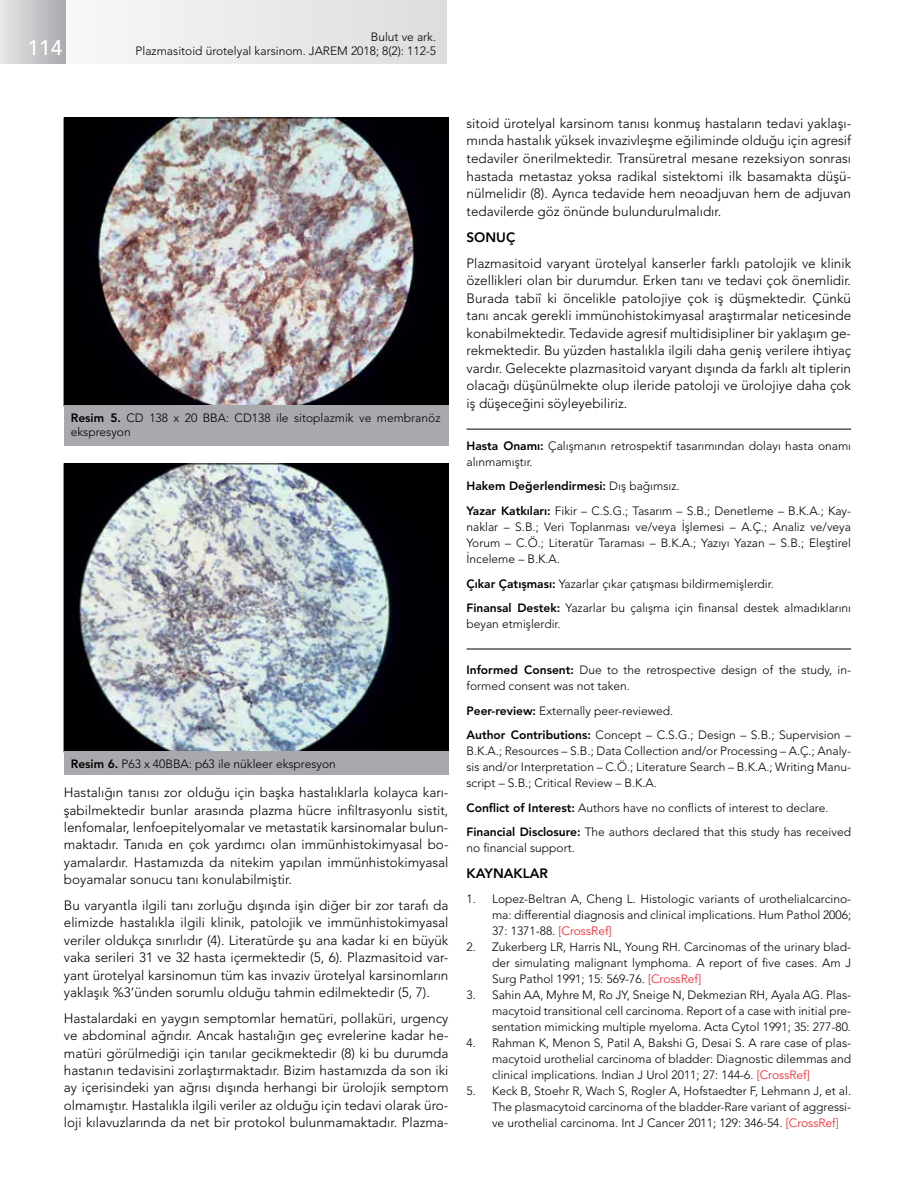
<style>
.page{position:relative;width:915px;height:1191px;background:#fff}
.page>*{position:absolute;margin:0;border:0;box-sizing:border-box;transform-origin:0 0}
.t1{font:500 21px "Avenir LT Std";color:#fff}
.t2{font:300 13.5px/17.4px "Avenir LT Std";color:#000;text-align:justify}
.t3{font:800 13.5px "Avenir LT Std";color:#000}
.t4{font:300 12px/16px "Avenir LT Std";color:#000}
.s1{font-weight:800}
.s2{color:#ed1d24}
</style>
<div class="page">
<hr style="left:466px;top:429px;width:384px;height:1px;background:#000">
<hr style="left:466px;top:648px;width:384px;height:1px;background:#000">
<img style="left:66px;top:465px;width:380px;height:285px">
<div style="left:64px;top:463px;width:384px;height:289px;border:1px solid #000"></div>
<div style="left:64px;top:751px;width:384px;height:23px;background:#a7a9ac"></div>
<img style="left:66px;top:120px;width:380px;height:284px">
<div style="left:64px;top:118px;width:384px;height:288px;border:1px solid #000"></div>
<div style="left:64px;top:405px;width:384px;height:40px;background:#a7a9ac"></div>
<div style="left:3px;top:0;width:443px;height:64px;background:linear-gradient(to bottom,#e9eaeb,#e9eaeb)"></div>
<div style="left:0;top:0;width:65px;height:64px;background:linear-gradient(to right,#e7e8e9,#a9abae)"></div>
<h1 class="t1" style="left:27px;top:35px;width:37px">114</h1>
<p class="t4" style="left:136px;top:29px;width:302px;line-height:14.4px;text-align:right">Bulut ve ark.<br>Plazmasitoid ürotelyal karsinom. JAREM 2018; 8(2): 112-5</p>
<p class="t4" style="left:71px;top:411px;width:371px;line-height:13.5px"><span class="s1">Resim 5.</span> CD 138 x 20 BBA: CD138 ile sitoplazmik ve membranöz ekspresyon</p>
<p class="t4" style="left:71px;top:756px;width:266px"><span class="s1">Resim 6.</span> P63 x 40BBA: p63 ile nükleer ekspresyon</p>
<p class="t2" style="left:64px;top:783px;width:386px">Hastalığın tanısı zor olduğu için başka hastalıklarla kolayca karı&shy;şabilmektedir bunlar arasında plazma hücre infiltrasyonlu sistit, lenfomalar, lenfoepitelyomalar ve metastatik karsinomalar bulun&shy;maktadır. Tanıda en çok yardımcı olan immünhistokimyasal bo&shy;yamalardır. Hastamızda da nitekim yapılan immünhistokimyasal boyamalar sonucu tanı konulabilmiştir.</p>
<p class="t2" style="left:64px;top:896px;width:386px">Bu varyantla ilgili tanı zorluğu dışında işin diğer bir zor tarafı da elimizde hastalıkla ilgili klinik, patolojik ve immünhistokimyasal veriler oldukça sınırlıdır (4). Literatürde şu ana kadar ki en büyük vaka serileri 31 ve 32 hasta içermektedir (5, 6). Plazmasitoid var&shy;yant ürotelyal karsinomun tüm kas invaziv ürotelyal karsinomların yaklaşık %3’ünden sorumlu olduğu tahmin edilmektedir (5, 7).</p>
<p class="t2" style="left:64px;top:1009px;width:386px">Hastalardaki en yaygın semptomlar hematüri, pollaküri, urgency ve abdominal ağrıdır. Ancak hastalığın geç evrelerine kadar he&shy;matüri görülmediği için tanılar gecikmektedir (8) ki bu durumda hastanın tedavisini zorlaştırmaktadır. Bizim hastamızda da son iki ay içerisindeki yan ağrısı dışında herhangi bir ürolojik semptom olmamıştır. Hastalıkla ilgili veriler az olduğu için tedavi olarak üro&shy;loji kılavuzlarında da net bir protokol bulunmamaktadır. Plazma-</p>
<p class="t2" style="left:466px;top:114px;width:386px">sitoid ürotelyal karsinom tanısı konmuş hastaların tedavi yaklaşı&shy;mında hastalık yüksek invazivleşme eğiliminde olduğu için agresif tedaviler önerilmektedir. Transüretral mesane rezeksiyon sonrası hastada metastaz yoksa radikal sistektomi ilk basamakta düşü&shy;nülmelidir (8). Ayrıca tedavide hem neoadjuvan hem de adjuvan tedavilerde göz önünde bulundurulmalıdır.</p>
<p class="t3" style="left:466px;top:229px;width:50px">SONUÇ</p>
<p class="t2" style="left:466px;top:254px;width:386px">Plazmasitoid varyant ürotelyal kanserler farklı patolojik ve klinik özellikleri olan bir durumdur. Erken tanı ve tedavi çok önemlidir.<br>Burada tabiî ki öncelikle patolojiye çok iş düşmektedir. Çünkü tanı ancak gerekli immünohistokimyasal araştırmalar neticesinde konabilmektedir. Tedavide agresif multidisipliner bir yaklaşım ge&shy;rekmektedir. Bu yüzden hastalıkla ilgili daha geniş verilere ihtiyaç vardır. Gelecekte plazmasitoid varyant dışında da farklı alt tiplerin olacağı düşünülmekte olup ileride patoloji ve ürolojiye daha çok iş düşeceğini söyleyebiliriz.</p>
<p class="t4" style="left:466px;top:437px;width:386px"><span class="s1">Hasta Onamı:</span> Çalışmanın retrospektif tasarımından dolayı hasta onamı alınmamıştır.</p>
<p class="t4" style="left:466px;top:474px;width:386px;line-height:24.6px"><span class="s1">Hakem Değerlendirmesi:</span> Dış bağımsız.<br><span class="s1">Yazar Katkıları:</span> Fikir – C.S.G.; Tasarım – S.B.; Denetleme – B.K.A.; Kay-</p>
<p class="t4" style="left:466px;top:519px;width:386px;text-align:justify">naklar – S.B.; Veri Toplanması ve/veya İşlemesi – A.Ç.; Analiz ve/veya Yorum – C.Ö.; Literatür Taraması – B.K.A.; Yazıyı Yazan – S.B.; Eleştirel İnceleme – B.K.A.</p>
<p class="t4" style="left:466px;top:571px;width:386px;line-height:24.6px"><span class="s1">Çıkar Çatışması:</span> Yazarlar çıkar çatışması bildirmemişlerdir.<br><span class="s1">Finansal Destek:</span> Yazarlar bu çalışma için finansal destek almadıklarını</p>
<p class="t4" style="left:466px;top:616px;width:96px">beyan etmişlerdir.</p>
<p class="t4" style="left:466px;top:662px;width:386px"><span class="s1">Informed Consent:</span> Due to the retrospective design of the study, in&shy;formed consent was not taken.</p>
<p class="t4" style="left:466px;top:698px;width:386px;line-height:24.6px"><span class="s1">Peer-review:</span> Externally peer-reviewed.<br><span class="s1">Author Contributions:</span> Concept – C.S.G.; Design – S.B.; Supervision –</p>
<p class="t4" style="left:466px;top:743px;width:386px;text-align:justify">B.K.A.; Resources – S.B.; Data Collection and/or Processing – A.Ç.; Analy&shy;sis and/or Interpretation – C.Ö.; Literature Search – B.K.A.; Writing Manu&shy;script – S.B.; Critical Review – B.K.A.</p>
<p class="t4" style="left:466px;top:795px;width:386px;line-height:24.6px"><span class="s1">Conflict of Interest:</span> Authors have no conflicts of interest to declare.<br><span class="s1">Financial Disclosure:</span> The authors declared that this study has received</p>
<p class="t4" style="left:466px;top:840px;width:110px">no financial support.</p>
<p class="t3" style="left:466px;top:865px;width:83px">KAYNAKLAR</p>
<p class="t4" style="left:492px;top:890px;width:360px;text-align:justify;text-indent:-26px">1. Lopez-Beltran A, Cheng L. Histologic variants of urothelialcarcino&shy;ma: differential diagnosis and clinical implications. Hum Pathol 2006; 37: 1371-88. <span class="s2">[CrossRef]</span></p>
<p class="t4" style="left:492px;top:938px;width:360px;text-align:justify;text-indent:-26px">2. Zukerberg LR, Harris NL, Young RH. Carcinomas of the urinary blad&shy;der simulating malignant lymphoma. A report of five cases. Am J Surg Pathol 1991; 15: 569-76. <span class="s2">[CrossRef]</span></p>
<p class="t4" style="left:492px;top:986px;width:360px;text-align:justify;text-indent:-26px">3. Sahin AA, Myhre M, Ro JY, Sneige N, Dekmezian RH, Ayala AG. Plas&shy;macytoid transitional cell carcinoma. Report of a case with initial pre&shy;sentation mimicking multiple myeloma. Acta Cytol 1991; 35: 277-80.</p>
<p class="t4" style="left:492px;top:1034px;width:360px;text-align:justify;text-indent:-26px">4. Rahman K, Menon S, Patil A, Bakshi G, Desai S. A rare case of plas&shy;macytoid urothelial carcinoma of bladder: Diagnostic dilemmas and clinical implications. Indian J Urol 2011; 27: 144-6. <span class="s2">[CrossRef]</span></p>
<p class="t4" style="left:492px;top:1083px;width:360px;text-align:justify;text-indent:-26px">5. Keck B, Stoehr R, Wach S, Rogler A, Hofstaedter F, Lehmann J, et al.<br>The plasmacytoid carcinoma of the bladder-Rare variant of aggressi&shy;ve urothelial carcinoma. Int J Cancer 2011; 129: 346-54. <span class="s2">[CrossRef]</span></p>
</div>
